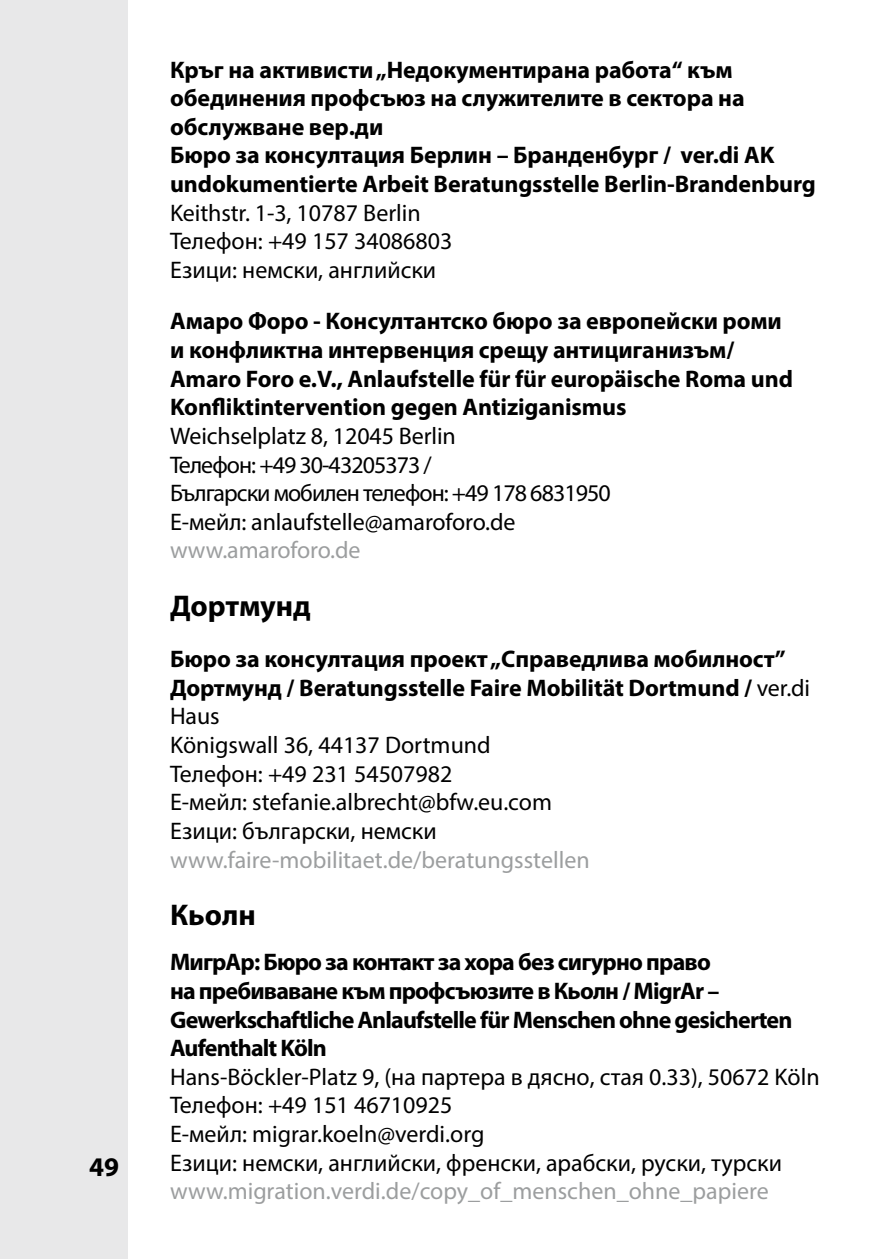
<style>
.page{position:relative;width:893px;height:1259px;background:#fff}
.page>*{position:absolute;margin:0;border:0;box-sizing:border-box;transform-origin:0 0}
.t1{font:700 30px "Myriad Pro";color:#000}
.t2{font:700 27px "Myriad Pro";color:#000}
.t3{font:24px/28.5px "Myriad Pro";color:#000}
.t4{font:700 24px/28.5px "Myriad Pro";letter-spacing:-.005em;color:#000}
.t5{font:700 24px/28.5px "Myriad Pro";letter-spacing:-.035em;color:#000}
.t6{font:24px/28.5px "Myriad Pro";letter-spacing:-.035em;color:#000}
.t7{font:24px "Myriad Pro";color:#9c9e9f}
.s1{font-weight:700}
</style>
<div class="page">
<div style="left:0;top:0;width:128px;height:1259px;background:#e8e8e9"></div>
<p class="t2" style="left:89px;top:1149px;width:31px">49</p>
<p class="t4" style="left:170px;top:54px;width:647px">Кръг на активисти „Недокументирана работа“ към обединения профсъюз на служителите в сектора на обслужване вер.ди<br>Бюро за консултация Берлин – Бранденбург / ver.di AK undokumentierte Arbeit Beratungsstelle Berlin-Brandenburg</p>
<p class="t3" style="left:170px;top:198px;width:284px">Keithstr. 1-3, 10787 Berlin<br>Телефон: +49 157 34086803<br>Езици: немски, английски</p>
<p class="t4" style="left:170px;top:306px;width:624px">Амаро Форо - Консултантско бюро за европейски роми и конфликтна интервенция срещу антициганизъм/ Amaro Foro e.V., Anlaufstelle für für europäische Roma und Konfliktintervention gegen Antiziganismus</p>
<p class="t6" style="left:170px;top:421px;width:442px">Weichselplatz 8, 12045 Berlin<br>Телефон: +49 30-43205373 /<br>Български мобилен телефон: +49 178 6831950<br>Е-мейл: anlaufstelle@amaroforo.de</p>
<p class="t7" style="left:170px;top:535px;width:192px">www.amaroforo.de</p>
<p class="t1" style="left:170px;top:586px;width:142px">Дортмунд</p>
<p class="t3" style="left:170px;top:644px;width:642px"><span class="s1">Бюро за консултация проект „Справедлива мобилност” Дортмунд / Beratungsstelle Faire Mobilität Dortmund /</span> ver.di Haus<br>Königswall 36, 44137 Dortmund<br>Телефон: +49 231 54507982<br>E-мейл: stefanie.albrecht@bfw.eu.com<br>Езици: български, немски</p>
<p class="t7" style="left:170px;top:845px;width:421px">www.faire-mobilitaet.de/beratungsstellen</p>
<p class="t1" style="left:170px;top:895px;width:87px">Кьолн</p>
<p class="t5" style="left:170px;top:947px;width:624px">МигрАр: Бюро за контакт за хора без сигурно право<br>на пребиваване към профсъюзите в Кьолн / MigrAr – Gewerkschaftliche Anlaufstelle für Menschen ohne gesicherten Aufenthalt Köln</p>
<p class="t3" style="left:170px;top:1062px;width:651px">Hans-Böckler-Platz 9, (на партера в дясно, стая 0.33), 50672 Köln Телефон: +49 151 46710925<br>E-мейл: migrar.koeln@verdi.org<br>Езици: немски, английски, френски, арабски, руски, турски</p>
<p class="t7" style="left:170px;top:1176px;width:600px">www.migration.verdi.de/copy_of_menschen_ohne_papiere</p>
</div>
